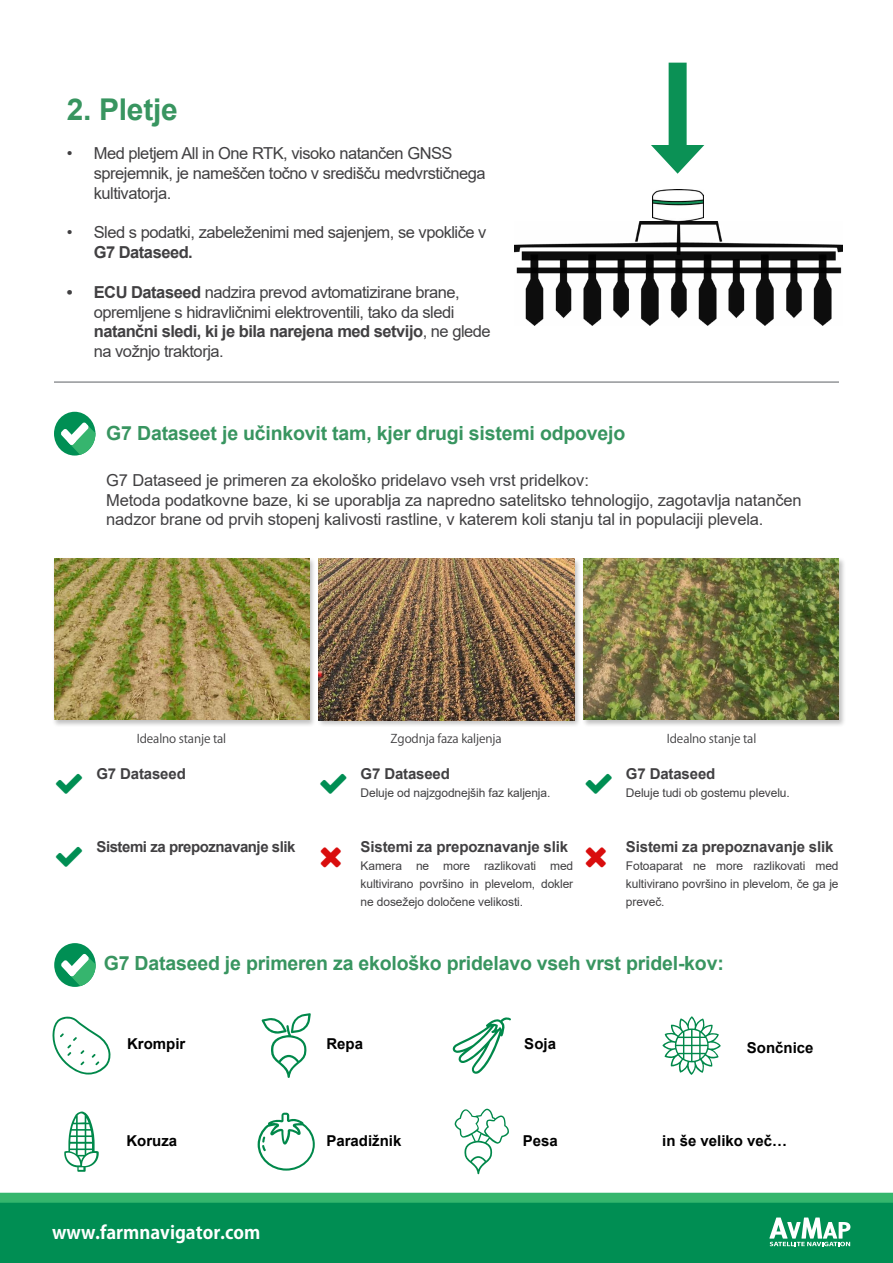
<style>
.page{position:relative;width:893px;height:1263px;background:#fff}
.page>*{position:absolute;margin:0;border:0;box-sizing:border-box;transform-origin:0 0}
.t1{font:700 30px "Arial";letter-spacing:-.01em;color:#389560}
.t2{font:700 19.5px "Arial";letter-spacing:-.01em;color:#389560}
.t3{font:700 18px "Koz Go Pro";color:#fff}
.t4{font:16.5px/19.8px "Arial";letter-spacing:-.03em;color:#414042}
.t5{font:16.5px/19.8px "Arial";letter-spacing:-.01em;color:#414042}
.t6{font:700 16.5px "Arial";letter-spacing:-.03em;color:#414042}
.t7{font:700 15px "Arial";letter-spacing:-.01em;color:#414042}
.t8{font:700 15px "Arial";color:#000}
.t9{font:700 15px "Arial";letter-spacing:-.03em;color:#414042}
.t10{font:12px/18px "Arial";letter-spacing:-.01em;color:#414042;text-align:justify}
.t11{font:12px "Koz Go Pro";letter-spacing:-.01em;color:#414042}
.s1{font-weight:700}
</style>
<div class="page">
<hr style="left:54px;top:381px;width:785px;height:2px;background:#939598">
<div style="left:0;top:1198px;width:893px;height:65px;background:#008e53"></div>
<svg style="left:0;top:1192px;width:893px;height:11px;background:#41b976"></svg>
<svg style="left:769px;top:1217px;width:81px;height:29px"></svg>
<div style="left:54px;top:412px;width:41px;height:44px;background:#008f54;border-radius:50%"></div>
<svg style="left:61px;top:422px;width:34px;height:33px"></svg>
<div style="left:54px;top:943px;width:42px;height:44px;background:#008f54;border-radius:50%"></div>
<svg style="left:61px;top:954px;width:35px;height:32px"></svg>
<img style="left:515px;top:222px;width:327px;height:103px">
<img style="left:652px;top:189px;width:51px;height:33px">
<div style="left:669px;top:63px;width:18px;height:93px;background:#0b9155"></div>
<svg style="left:651px;top:145px;width:53px;height:29px"></svg>
<svg style="left:52px;top:1016px;width:59px;height:59px"></svg>
<svg style="left:262px;top:1013px;width:49px;height:65px"></svg>
<svg style="left:452px;top:1017px;width:59px;height:57px"></svg>
<svg style="left:662px;top:1016px;width:59px;height:59px"></svg>
<svg style="left:64px;top:1111px;width:35px;height:61px"></svg>
<svg style="left:258px;top:1113px;width:57px;height:57px"></svg>
<svg style="left:455px;top:1109px;width:54px;height:65px"></svg>
<div style="left:52px;top:557px;width:264px;height:171px;background:#000;opacity:.25"></div>
<img style="left:54px;top:558px;width:255px;height:162px">
<div style="left:582px;top:557px;width:264px;height:171px;background:#000;opacity:.25"></div>
<img style="left:584px;top:558px;width:255px;height:162px">
<div style="left:317px;top:557px;width:264px;height:171px;background:#000;opacity:.25"></div>
<img style="left:319px;top:559px;width:255px;height:161px">
<h1 class="t1" style="left:67px;top:88px;width:112px">2. Pletje</h1>
<p class="t4" style="left:94px;top:143px;width:393px;text-indent:-27px">• Med pletjem All in One RTK, visoko natančen GNSS sprejemnik, je nameščen točno v središču medvrstičnega kultivatorja.</p>
<p class="t4" style="left:67px;top:222px;width:421px">• Sled s podatki, zabeleženimi med sajenjem, se vpokliče v</p>
<p class="t6" style="left:94px;top:241px;width:101px">G7 Dataseed.</p>
<p class="t4" style="left:94px;top:282px;width:398px;text-indent:-27px"><span class="s1">• ECU Dataseed</span> nadzira prevod avtomatizirane brane, opremljene s hidravličnimi elektroventili, tako da sledi <span class="s1">natančni sledi, ki je bila narejena med setvijo</span>, ne glede na vožnjo traktorja.</p>
<p class="t2" style="left:106px;top:420px;width:521px">G7 Dataseet je učinkovit tam, kjer drugi sistemi odpovejo</p>
<p class="t5" style="left:106px;top:470px;width:697px">G7 Dataseed je primeren za ekološko pridelavo vseh vrst pridelkov:<br>Metoda podatkovne baze, ki se uporablja za napredno satelitsko tehnologijo, zagotavlja natančen nadzor brane od prvih stopenj kalivosti rastline, v katerem koli stanju tal in populaciji plevela.</p>
<p class="t11" style="left:137px;top:731px;width:91px">Idealno stanje tal</p>
<p class="t11" style="left:391px;top:731px;width:112px">Zgodnja faza kaljenja</p>
<p class="t11" style="left:667px;top:731px;width:91px">Idealno stanje tal</p>
<p class="t7" style="left:96px;top:763px;width:91px">G7 Dataseed</p>
<p class="t7" style="left:361px;top:763px;width:91px">G7 Dataseed</p>
<p class="t10" style="left:361px;top:784px;width:191px">Deluje od najzgodnejših faz kaljenja.</p>
<p class="t9" style="left:96px;top:837px;width:201px">Sistemi za prepoznavanje slik</p>
<p class="t7" style="left:361px;top:837px;width:209px">Sistemi za prepoznavanje slik</p>
<p class="t10" style="left:361px;top:857px;width:214px">Kamera ne more razlikovati med kultivirano površino in plevelom, dokler ne dosežejo določene velikosti.</p>
<p class="t7" style="left:626px;top:763px;width:91px">G7 Dataseed</p>
<p class="t10" style="left:626px;top:784px;width:165px">Deluje tudi ob gostemu plevelu.</p>
<p class="t7" style="left:626px;top:837px;width:209px">Sistemi za prepoznavanje slik</p>
<p class="t10" style="left:626px;top:857px;width:214px">Fotoaparat ne more razlikovati med kultivirano površino in plevelom, če ga je preveč.</p>
<p class="t2" style="left:104px;top:949px;width:622px">G7 Dataseed je primeren za ekološko pridelavo vseh vrst pridel-kov:</p>
<p class="t8" style="left:127px;top:1033px;width:60px">Krompir</p>
<p class="t8" style="left:326px;top:1033px;width:38px">Repa</p>
<p class="t8" style="left:524px;top:1033px;width:33px">Soja</p>
<p class="t8" style="left:747px;top:1037px;width:68px">Sončnice</p>
<p class="t8" style="left:126px;top:1130px;width:52px">Koruza</p>
<p class="t8" style="left:326px;top:1130px;width:77px">Paradižnik</p>
<p class="t8" style="left:523px;top:1130px;width:37px">Pesa</p>
<p class="t8" style="left:662px;top:1130px;width:127px">in še veliko več…</p>
<p class="t3" style="left:52px;top:1221px;width:210px">www.farmnavigator.com</p>
</div>
